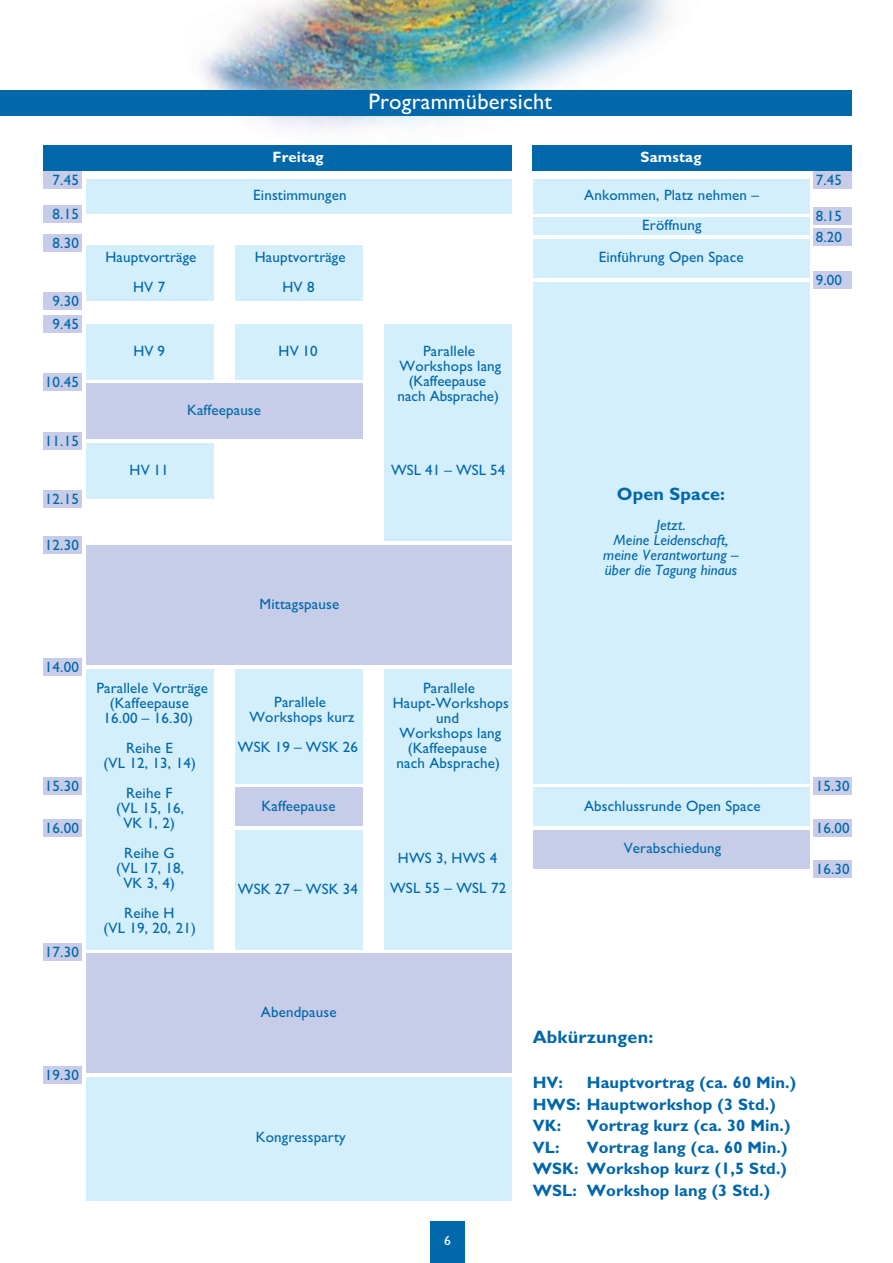
<style>
.page{position:relative;width:893px;height:1263px;background:#fff}
.page>*{position:absolute;margin:0;border:0;box-sizing:border-box;transform-origin:0 0}
.t1{font:22.5px "M Gill Sans";letter-spacing:.01em;color:#fff}
.t2{font:700 18px "M Gill Sans";letter-spacing:.01em;color:#0067aa}
.t3{font:700 16.5px/21.5px "M Gill Sans";letter-spacing:.01em;color:#0067aa}
.t4{font:15px/15px "M Gill Sans";letter-spacing:.01em;color:#0067aa;text-align:center}
.t5{font:italic 15px/15px "M Gill Sans";letter-spacing:.01em;color:#0067aa;text-align:center}
.t6{font:700 15px "M Gill Sans";letter-spacing:.01em;color:#fff}
.t7{font:13.5px "M Gill Sans";color:#fff}
</style>
<div class="page">
<img style="left:202px;top:0;width:469px;height:131px">
<div style="left:86px;top:180px;width:425px;height:34px;background:#d4effc"></div>
<div style="left:86px;top:245px;width:127px;height:56px;background:#d4effc"></div>
<div style="left:235px;top:245px;width:127px;height:56px;background:#d4effc"></div>
<div style="left:383px;top:324px;width:128px;height:217px;background:#d4effc"></div>
<div style="left:234px;top:830px;width:128px;height:119px;background:#d4effc"></div>
<div style="left:234px;top:788px;width:128px;height:38px;background:#c7cde9"></div>
<div style="left:234px;top:668px;width:128px;height:115px;background:#d4effc"></div>
<div style="left:383px;top:668px;width:128px;height:281px;background:#d4effc"></div>
<div style="left:86px;top:1077px;width:425px;height:123px;background:#d4effc"></div>
<div style="left:86px;top:324px;width:127px;height:55px;background:#d4effc"></div>
<div style="left:235px;top:324px;width:127px;height:55px;background:#d4effc"></div>
<div style="left:86px;top:384px;width:276px;height:55px;background:#c7cde9"></div>
<div style="left:532px;top:180px;width:277px;height:34px;background:#d4effc"></div>
<div style="left:532px;top:830px;width:277px;height:38px;background:#c7cde9"></div>
<div style="left:86px;top:953px;width:425px;height:119px;background:#c7cde9"></div>
<div style="left:43px;top:1066px;width:38px;height:17px;background:#c7cde9"></div>
<div style="left:43px;top:171px;width:38px;height:17px;background:#c7cde9"></div>
<div style="left:43px;top:235px;width:38px;height:17px;background:#c7cde9"></div>
<div style="left:43px;top:315px;width:38px;height:17px;background:#c7cde9"></div>
<div style="left:43px;top:537px;width:38px;height:17px;background:#c7cde9"></div>
<div style="left:43px;top:658px;width:38px;height:17px;background:#c7cde9"></div>
<div style="left:43px;top:943px;width:38px;height:17px;background:#c7cde9"></div>
<div style="left:43px;top:205px;width:38px;height:17px;background:#c7cde9"></div>
<div style="left:43px;top:292px;width:38px;height:17px;background:#c7cde9"></div>
<div style="left:43px;top:373px;width:38px;height:17px;background:#c7cde9"></div>
<div style="left:43px;top:432px;width:38px;height:18px;background:#c7cde9"></div>
<div style="left:43px;top:490px;width:38px;height:17px;background:#c7cde9"></div>
<div style="left:43px;top:777px;width:38px;height:17px;background:#c7cde9"></div>
<div style="left:43px;top:819px;width:38px;height:17px;background:#c7cde9"></div>
<div style="left:813px;top:207px;width:38px;height:17px;background:#c7cde9"></div>
<div style="left:813px;top:171px;width:38px;height:17px;background:#c7cde9"></div>
<div style="left:813px;top:228px;width:38px;height:17px;background:#c7cde9"></div>
<div style="left:813px;top:819px;width:38px;height:17px;background:#c7cde9"></div>
<div style="left:813px;top:860px;width:38px;height:17px;background:#c7cde9"></div>
<div style="left:532px;top:239px;width:277px;height:38px;background:#d4effc"></div>
<div style="left:813px;top:271px;width:38px;height:17px;background:#c7cde9"></div>
<div style="left:532px;top:788px;width:277px;height:38px;background:#d4effc"></div>
<div style="left:813px;top:777px;width:38px;height:17px;background:#c7cde9"></div>
<div style="left:0;top:90px;width:851px;height:26px;background:#0067aa"></div>
<div style="left:43px;top:145px;width:468px;height:26px;background:#0067aa"></div>
<div style="left:86px;top:443px;width:127px;height:55px;background:#d4effc"></div>
<div style="left:86px;top:545px;width:425px;height:119px;background:#c7cde9"></div>
<div style="left:86px;top:668px;width:127px;height:281px;background:#d4effc"></div>
<div style="left:532px;top:145px;width:319px;height:26px;background:#0067aa"></div>
<div style="left:532px;top:282px;width:277px;height:501px;background:#d4effc"></div>
<div style="left:532px;top:218px;width:277px;height:17px;background:#d4effc"></div>
<div style="left:430px;top:1221px;width:34px;height:42px;background:#0067aa"></div>
<p class="t4" style="left:53px;top:173px;width:28px">7.45</p>
<p class="t4" style="left:53px;top:207px;width:28px">8.15</p>
<p class="t4" style="left:53px;top:237px;width:28px">8.30</p>
<p class="t4" style="left:53px;top:294px;width:28px">9.30</p>
<p class="t4" style="left:53px;top:318px;width:28px">9.45</p>
<p class="t4" style="left:45px;top:375px;width:35px">10.45</p>
<p class="t4" style="left:45px;top:435px;width:35px">11.15</p>
<p class="t4" style="left:45px;top:492px;width:35px">12.15</p>
<p class="t4" style="left:45px;top:539px;width:35px">12.30</p>
<h1 class="t1" style="left:368px;top:93px;width:185px">Programmübersicht</h1>
<p class="t6" style="left:272px;top:151px;width:53px">Freitag</p>
<p class="t6" style="left:640px;top:151px;width:62px">Samstag</p>
<p class="t4" style="left:253px;top:189px;width:95px">Einstimmungen</p>
<p class="t4" style="left:105px;top:243px;width:92px;line-height:30px">Hauptvorträge<br>HV 7</p>
<p class="t4" style="left:255px;top:243px;width:92px;line-height:30px">Hauptvorträge<br>HV 8</p>
<p class="t4" style="left:133px;top:344px;width:33px">HV 9</p>
<p class="t4" style="left:278px;top:344px;width:41px">HV 10</p>
<p class="t4" style="left:129px;top:463px;width:41px">HV 11</p>
<p class="t4" style="left:187px;top:404px;width:75px">Kaffeepause</p>
<p class="t4" style="left:397px;top:345px;width:105px">Parallele<br>Workshops lang (Kaffeepause nach Absprache)</p>
<p class="t4" style="left:391px;top:463px;width:115px">WSL 41 – WSL 54</p>
<p class="t4" style="left:259px;top:597px;width:81px">Mittagspause</p>
<p class="t4" style="left:584px;top:189px;width:176px">Ankommen, Platz nehmen –</p>
<p class="t4" style="left:598px;top:211px;width:146px;line-height:31.5px">Eröffnung<br>Einführung Open Space</p>
<p class="t2" style="left:616px;top:487px;width:110px">Open Space:</p>
<p class="t5" style="left:603px;top:519px;width:137px">Jetzt.<br>Meine Leidenschaft, meine Verantwortung – über die Tagung hinaus</p>
<p class="t4" style="left:45px;top:660px;width:35px">14.00</p>
<p class="t4" style="left:45px;top:779px;width:35px">15.30</p>
<p class="t4" style="left:45px;top:822px;width:35px">16.00</p>
<p class="t4" style="left:45px;top:945px;width:35px">17.30</p>
<p class="t4" style="left:96px;top:681px;width:113px">Parallele Vorträge (Kaffeepause<br>16.00 – 16.30)</p>
<p class="t4" style="left:103px;top:741px;width:94px">Reihe E<br>(VL 12, 13, 14)</p>
<p class="t4" style="left:116px;top:786px;width:69px">Reihe F (VL 15, 16,<br>VK 1, 2)</p>
<p class="t4" style="left:116px;top:846px;width:69px">Reihe G (VL 17, 18,<br>VK 3, 4)</p>
<p class="t4" style="left:103px;top:906px;width:94px">Reihe H<br>(VL 19, 20, 21)</p>
<p class="t4" style="left:249px;top:696px;width:106px">Parallele<br>Workshops kurz</p>
<p class="t4" style="left:238px;top:741px;width:121px">WSK 19 – WSK 26</p>
<p class="t4" style="left:261px;top:799px;width:75px">Kaffeepause</p>
<p class="t4" style="left:238px;top:882px;width:121px">WSK 27 – WSK 34</p>
<p class="t4" style="left:392px;top:682px;width:118px">Parallele<br>Haupt-Workshops und<br>Workshops lang (Kaffeepause<br>nach Absprache)</p>
<p class="t4" style="left:390px;top:844px;width:117px;line-height:30px">HWS 3, HWS 4<br>WSL 55 – WSL 72</p>
<p class="t4" style="left:584px;top:799px;width:178px">Abschlussrunde Open Space</p>
<p class="t4" style="left:623px;top:842px;width:99px">Verabschiedung</p>
<p class="t4" style="left:45px;top:1068px;width:35px">19.30</p>
<p class="t4" style="left:261px;top:1006px;width:77px">Abendpause</p>
<p class="t4" style="left:256px;top:1131px;width:91px">Kongressparty</p>
<p class="t7" style="left:444px;top:1235px;width:8px">6</p>
<p class="t2" style="left:532px;top:1030px;width:122px">Abkürzungen:</p>
<p class="t3" style="left:532px;top:1073px;width:32px">HV:</p>
<p class="t3" style="left:532px;top:1073px;width:265px;text-indent:54px">Hauptvortrag (ca. 60 Min.)<br>HWS: Hauptworkshop (3 Std.)<br>VK:</p>
<p class="t3" style="left:586px;top:1116px;width:205px">Vortrag kurz (ca. 30 Min.)</p>
<p class="t3" style="left:532px;top:1138px;width:256px;text-align:justify;text-indent:54px">Vortrag lang (ca. 60 Min.)<br>WSK: Workshop kurz (1,5 Std.)<br>WSL: Workshop lang (3 Std.)</p>
<p class="t3" style="left:532px;top:1138px;width:28px">VL:</p>
<p class="t4" style="left:815px;top:173px;width:28px">7.45</p>
<p class="t4" style="left:815px;top:210px;width:28px">8.15</p>
<p class="t4" style="left:815px;top:231px;width:28px">8.20</p>
<p class="t4" style="left:815px;top:273px;width:28px">9.00</p>
<p class="t4" style="left:815px;top:779px;width:35px">15.30</p>
<p class="t4" style="left:815px;top:822px;width:35px">16.00</p>
<p class="t4" style="left:815px;top:862px;width:35px">16.30</p>
</div>
